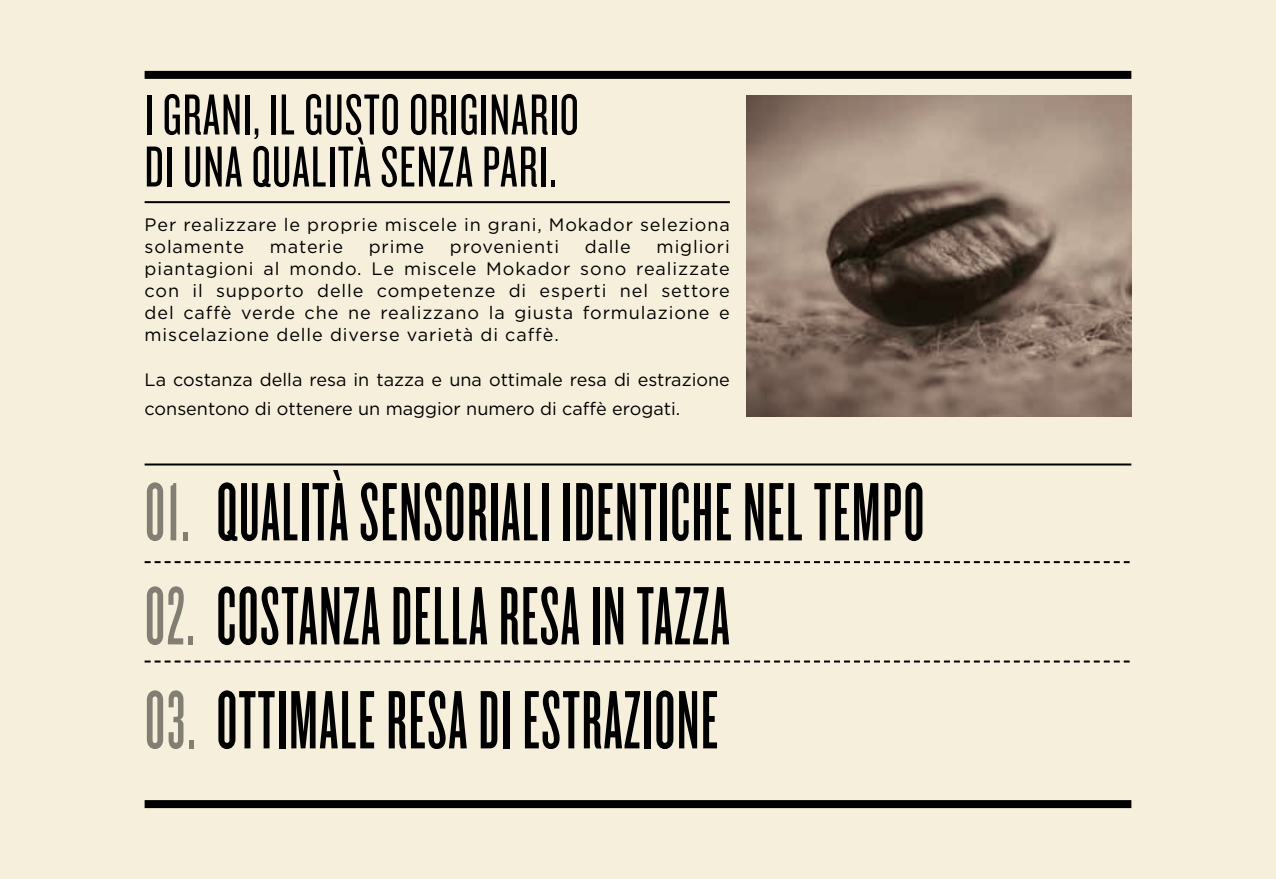
<style>
.page{position:relative;width:1276px;height:879px;background:#f6efdc}
.page>*{position:absolute;margin:0;border:0;box-sizing:border-box;transform-origin:0 0}
.t1{font:86px "Knockout HTF46 Flyweight";letter-spacing:.02em;color:#000}
.t2{font:60px/52px "Knockout HTF27 Junior Bantamwt";letter-spacing:.02em;color:#000}
.t3{font:18px/22px "Gotham HTF";letter-spacing:.045em;color:#000}
.t4{font:18px/29.6px "Gotham HTF";color:#000}
.s1{color:#878787}
</style>
<div class="page">
<div style="left:145px;top:800px;width:986px;height:8px;background:#000"></div>
<img style="left:747px;top:95px;width:384px;height:322px">
<div style="left:145px;top:71px;width:986px;height:8px;background:#000"></div>
<hr style="left:145px;top:201px;width:585px;height:2px;background:#000">
<svg style="left:145px;top:561px;width:984px;height:2px"></svg>
<svg style="left:145px;top:660px;width:984px;height:2px"></svg>
<hr style="left:145px;top:463px;width:986px;height:2px;background:#000">
<h2 class="t2" style="left:145px;top:90px;width:436px">I GRANI, IL GUSTO ORIGINARIO<br>DI UNA QUALITÀ SENZA PARI.</h2>
<p class="t3" style="left:145px;top:213px;width:587px">Per realizzare le proprie miscele in grani, Mokador seleziona solamente</p>
<p class="t3" style="left:145px;top:235px;width:587px;text-align:justify;text-indent:512px">migliori piantagioni al mondo. Le miscele Mokador sono realizzate con il supporto delle competenze di esperti nel settore del caffè verde che ne realizzano la giusta formulazione e miscelazione delle diverse varietà di caffè.</p>
<p class="t4" style="left:145px;top:364px;width:587px">La costanza della resa in tazza e una ottimale resa di estrazione consentono di ottenere un maggior numero di caffè erogati.</p>
<p class="t3" style="left:270px;top:235px;width:75px">materie</p>
<p class="t3" style="left:369px;top:235px;width:57px">prime</p>
<p class="t3" style="left:450px;top:235px;width:111px">provenienti</p>
<p class="t3" style="left:585px;top:235px;width:48px">dalle</p>
<h1 class="t1" style="left:145px;top:470px;width:781px"><span class="s1">01.</span> QUALITÀ SENSORIALI IDENTICHE NEL TEMPO</h1>
<h1 class="t1" style="left:145px;top:574px;width:586px"><span class="s1">02.</span> COSTANZA DELLA RESA IN TAZZA</h1>
<h1 class="t1" style="left:145px;top:678px;width:575px"><span class="s1">03.</span> OTTIMALE RESA DI ESTRAZIONE</h1>
</div>
